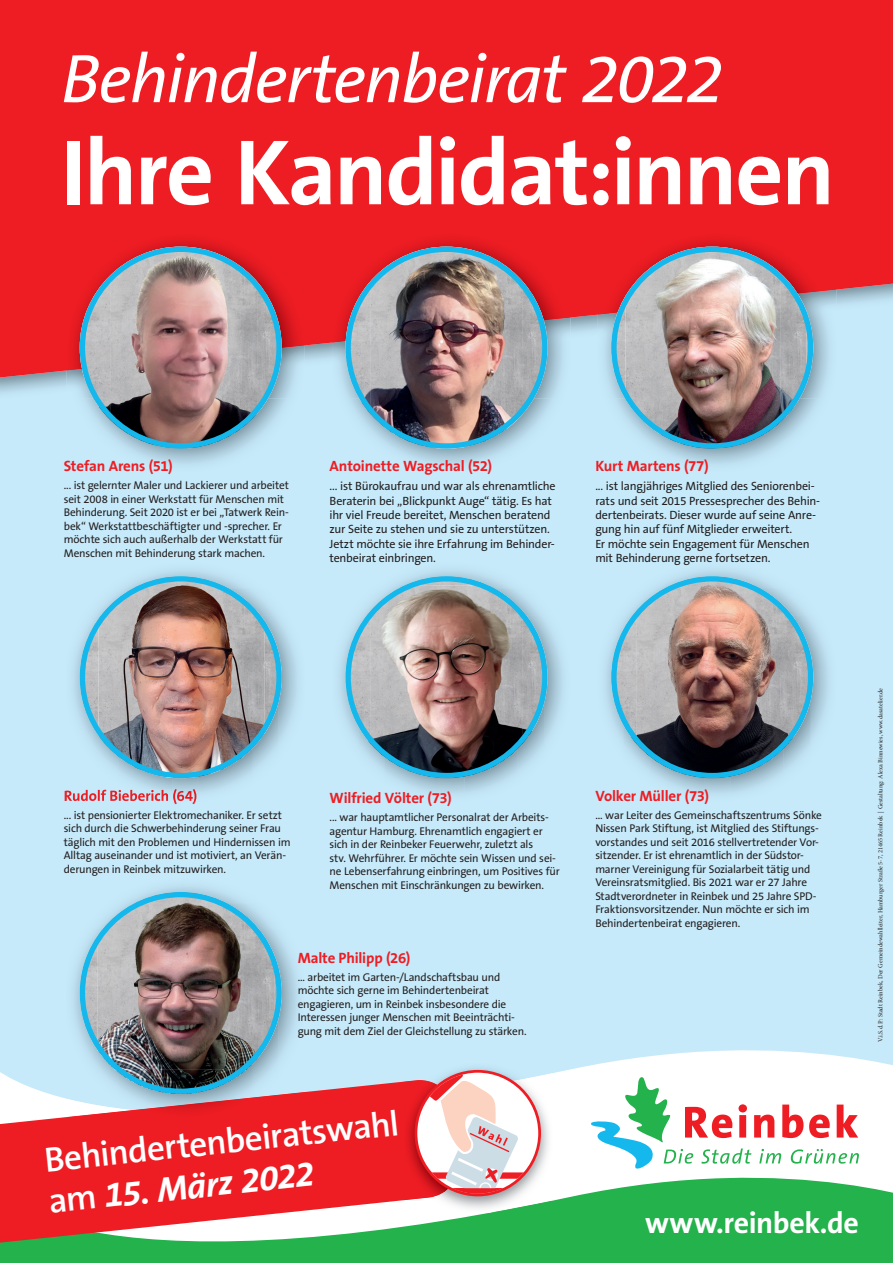
<style>
.page{position:relative;width:893px;height:1263px;background:#c6eafa}
.page>*{position:absolute;margin:0;border:0;box-sizing:border-box;transform-origin:0 0}
.t1{font:700 93.75px "The Sans B7";letter-spacing:-.025em;color:#fff}
.t2{font:italic 69.22px "The Sans B5 Plain";letter-spacing:-.03em;color:#fff}
.t3{font:600 35.25px "The Sans B6";color:#fff}
.t4{font:italic 700 35.25px "The Sans B7";color:#fff}
.t5{font:700 30px "The Sans B7";letter-spacing:-.01em;color:#fff}
.t6{font:700 15px "The Sans B7";letter-spacing:-.01em;color:#ee1d23}
.t7{font:12px/14.4px "The Sans B5 Plain";letter-spacing:-.02em;color:#231f20}
.t8{font:11.25px/13.5px "The Sans B5 Plain";letter-spacing:-.02em;color:#231f20}
.t9{font:6.38px "Minion Pro";color:#231f20}
.s1{font-family:"The Sans B6";font-weight:600;font-style:normal}
</style>
<div class="page">
<div style="left:0;top:0;width:893px;height:377px;background:#ee1d23"></div>
<svg style="left:0;top:1050px;width:893px;height:98px;fill:#fff"></svg>
<svg style="left:0;top:1148px;width:893px;height:115px;fill:#23b24b"></svg>
<svg style="left:591px;top:1077px;width:268px;height:91px"></svg>
<svg style="left:0;top:1078px;width:461px;height:169px;fill:#ee1d23"></svg>
<img style="left:403px;top:1064px;width:149px;height:9px">
<img style="left:403px;top:1073px;width:149px;height:140px">
<img style="left:490px;top:1201px;width:62px;height:12px">
<img style="left:403px;top:1080px;width:58px;height:120px">
<svg style="left:417px;top:1073px;width:121px;height:120px"></svg>
<div style="left:415px;top:1070px;width:126px;height:126px;border:3px solid #ee1d23;border-radius:50%"></div>
<img style="left:96px;top:578px;width:49px;height:37px">
<img style="left:93px;top:615px;width:5px;height:4px">
<img style="left:73px;top:644px;width:7px;height:75px">
<img style="left:93px;top:744px;width:5px;height:7px">
<img style="left:172px;top:778px;width:27px;height:22px">
<img style="left:66px;top:789px;width:130px;height:12px">
<img style="left:80px;top:576px;width:202px;height:202px;border-radius:50%">
<img style="left:149px;top:576px;width:63px;height:5px">
<img style="left:80px;top:619px;width:18px;height:125px">
<img style="left:256px;top:665px;width:26px;height:79px">
<img style="left:231px;top:744px;width:26px;height:21px">
<img style="left:178px;top:764px;width:54px;height:14px">
<img style="left:98px;top:581px;width:80px;height:197px">
<div style="left:80px;top:576px;width:202px;height:202px;border:5px solid #15b8ec;border-radius:50%"></div>
<img style="left:66px;top:370px;width:239px;height:95px">
<img style="left:66px;top:233px;width:239px;height:137px">
<img style="left:257px;top:249px;width:24px;height:89px">
<img style="left:110px;top:249px;width:147px;height:200px">
<img style="left:86px;top:275px;width:25px;height:145px">
<img style="left:257px;top:339px;width:25px;height:75px">
<div style="left:80px;top:247px;width:202px;height:202px;border:5px solid #15b8ec;border-radius:50%"></div>
<img style="left:598px;top:315px;width:238px;height:150px">
<img style="left:598px;top:233px;width:238px;height:82px">
<img style="left:611px;top:247px;width:202px;height:202px;border-radius:50%">
<img style="left:611px;top:296px;width:15px;height:118px">
<img style="left:779px;top:272px;width:21px;height:25px">
<img style="left:763px;top:414px;width:25px;height:21px">
<img style="left:712px;top:435px;width:51px;height:13px">
<img style="left:626px;top:247px;width:86px;height:201px">
<img style="left:780px;top:273px;width:26px;height:149px">
<div style="left:611px;top:247px;width:202px;height:202px;border:5px solid #15b8ec;border-radius:50%"></div>
<img style="left:636px;top:576px;width:152px;height:202px">
<img style="left:611px;top:610px;width:26px;height:134px">
<img style="left:788px;top:610px;width:25px;height:134px">
<div style="left:611px;top:576px;width:202px;height:202px;border:5px solid #15b8ec;border-radius:50%"></div>
<img style="left:92px;top:930px;width:5px;height:6px">
<img style="left:66px;top:960px;width:26px;height:138px">
<img style="left:279px;top:981px;width:26px;height:111px">
<img style="left:252px;top:1019px;width:27px;height:73px">
<img style="left:92px;top:1042px;width:23px;height:50px">
<img style="left:203px;top:1069px;width:49px;height:23px">
<img style="left:66px;top:1098px;width:1px;height:19px">
<img style="left:67px;top:1092px;width:238px;height:25px">
<svg style="left:80px;top:892px;width:202px;height:202px"></svg>
<img style="left:150px;top:892px;width:62px;height:5px">
<img style="left:80px;top:936px;width:17px;height:56px">
<img style="left:97px;top:897px;width:178px;height:172px">
<img style="left:115px;top:1069px;width:72px;height:25px">
<div style="left:80px;top:892px;width:202px;height:202px;border:5px solid #15b8ec;border-radius:50%"></div>
<img style="left:547px;top:669px;width:16px;height:70px">
<img style="left:404px;top:576px;width:85px;height:10px">
<img style="left:370px;top:586px;width:152px;height:192px">
<img style="left:345px;top:610px;width:26px;height:134px">
<img style="left:522px;top:610px;width:25px;height:134px">
<div style="left:345px;top:576px;width:202px;height:202px;border:5px solid #15b8ec;border-radius:50%"></div>
<img style="left:332px;top:343px;width:239px;height:122px">
<img style="left:332px;top:233px;width:239px;height:110px">
<img style="left:426px;top:247px;width:10px;height:2px">
<img style="left:522px;top:253px;width:22px;height:28px">
<img style="left:346px;top:253px;width:24px;height:28px">
<img style="left:370px;top:253px;width:152px;height:196px">
<img style="left:345px;top:281px;width:26px;height:133px">
<img style="left:522px;top:281px;width:25px;height:133px">
<div style="left:345px;top:247px;width:202px;height:202px;border:5px solid #15b8ec;border-radius:50%"></div>
<h2 class="t2" style="left:61px;top:43px;width:664px">Behindertenbeirat 2022</h2>
<h1 class="t1" style="left:61px;top:123px;width:775px">Ihre Kandidat:innen</h1>
<h3 class="t6" style="left:64px;top:458px;width:110px">Stefan Arens (51)</h3>
<p class="t8" style="left:64px;top:479px;width:227px">... ist gelernter Maler und Lackierer und arbeitet seit 2008 in einer Werkstatt für Menschen mit Behinderung. Seit 2020 ist er bei „Tatwerk Rein&shy;bek“ Werkstattbeschäftigter und -sprecher. Er möchte sich auch außerhalb der Werkstatt für Menschen mit Behinderung stark machen.</p>
<h3 class="t6" style="left:330px;top:458px;width:164px">Antoinette Wagschal (52)</h3>
<p class="t7" style="left:330px;top:479px;width:228px">... ist Bürokaufrau und war als ehrenamtliche Beraterin bei „Blickpunkt Auge“ tätig. Es hat ihr viel Freude bereitet, Menschen beratend zur Seite zu stehen und sie zu unterstützen.<br>Jetzt möchte sie ihre Erfahrung im Behinder&shy;tenbeirat einbringen.</p>
<h3 class="t6" style="left:595px;top:458px;width:115px">Kurt Martens (77)</h3>
<p class="t7" style="left:595px;top:479px;width:226px">... ist langjähriges Mitglied des Seniorenbei&shy;rats und seit 2015 Pressesprecher des Behin&shy;dertenbeirats. Dieser wurde auf seine Anre&shy;gung hin auf fünf Mitglieder erweitert.<br>Er möchte sein Engagement für Menschen mit Behinderung gerne fortsetzen.</p>
<p class="t8" style="left:64px;top:809px;width:228px">... ist pensionierter Elektromechaniker. Er setzt sich durch die Schwerbehinderung seiner Frau täglich mit den Problemen und Hindernissen im Alltag auseinander und ist motiviert, an Verän&shy;derungen in Reinbek mitzuwirken.</p>
<h3 class="t6" style="left:330px;top:790px;width:124px">Wilfried Völter (73)</h3>
<p class="t8" style="left:330px;top:811px;width:232px">... war hauptamtlicher Personalrat der Arbeits&shy;agentur Hamburg. Ehrenamtlich engagiert er sich in der Reinbeker Feuerwehr, zuletzt als<br>stv. Wehrführer. Er möchte sein Wissen und sei&shy;ne Lebenserfahrung einbringen, um Positives für Menschen mit Einschränkungen zu bewirken.</p>
<h3 class="t6" style="left:298px;top:950px;width:114px">Malte Philipp (26)</h3>
<p class="t8" style="left:298px;top:971px;width:230px">... arbeitet im Garten-/Landschaftsbau und möchte sich gerne im Behindertenbeirat engagieren, um in Reinbek insbesondere die Interessen junger Menschen mit Beeinträchti&shy;gung mit dem Ziel der Gleichstellung zu stärken.</p>
<h3 class="t3" style="left:43px;top:1142px;width:358px;rotate:-6deg">Behindertenbeiratswahl</h3>
<h3 class="t4" style="left:47px;top:1183px;width:268px;rotate:-6deg"><span class="s1">am</span> 15. März 2022</h3>
<h3 class="t6" style="left:595px;top:788px;width:115px">Volker Müller (73)</h3>
<p class="t8" style="left:595px;top:809px;width:228px">... war Leiter des Gemeinschaftszentrums Sönke Nissen Park Stiftung, ist Mitglied des Stiftungs&shy;vorstandes und seit 2016 stellvertretender Vor&shy;sitzender. Er ist ehrenamtlich in der Südstor&shy;marner Vereinigung für Sozialarbeit tätig und Vereinsratsmitglied. Bis 2021 war er 27 Jahre Stadtverordneter in Reinbek und 25 Jahre SPD-Fraktionsvorsitzender. Nun möchte er sich im Behindertenbeirat engagieren.</p>
<p class="t9" style="left:876px;top:1042px;width:355px;rotate:-90deg">V.i.S.d.P.: Stadt Reinbek, Der Gemeindewahlleiter, Hamburger Straße 5-7, 21465 Reinbek | Gestaltung: Alexa Binnewies, www.dasatelier.de</p>
<h3 class="t5" style="left:645px;top:1207px;width:215px">www.reinbek.de</h3>
</div>
